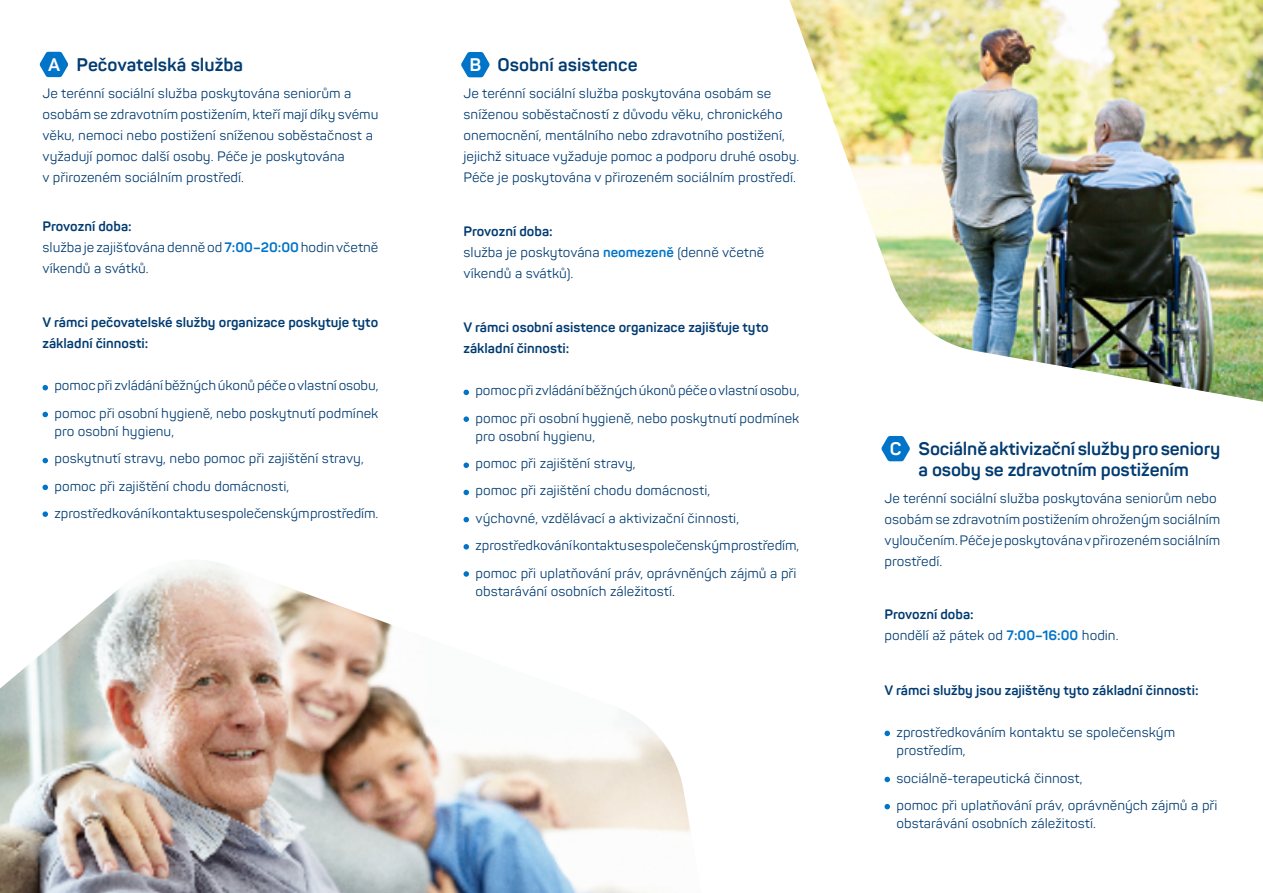
<style>
.page{position:relative;width:1263px;height:893px;background:#fff}
.page>*{position:absolute;margin:0;border:0;box-sizing:border-box;transform-origin:0 0}
.t1{font:700 18px/21px "Panton";letter-spacing:-.01em;color:#003b71}
.t2{font:700 18px "Panton";color:#fff}
.t3{font:13.5px/21px "Panton";color:#003b71}
.t4{font:700 13.5px/21px "Panton";color:#003b71}
.s1{font-weight:700}
.s2{font-weight:700;color:#0074c8}
</style>
<div class="page">
<svg style="left:43px;top:458px;width:5px;height:5px"></svg>
<svg style="left:43px;top:385px;width:5px;height:5px"></svg>
<svg style="left:43px;top:485px;width:5px;height:5px"></svg>
<svg style="left:43px;top:412px;width:5px;height:5px"></svg>
<svg style="left:43px;top:511px;width:5px;height:6px"></svg>
<svg style="left:40px;top:52px;width:28px;height:25px"></svg>
<svg style="left:463px;top:390px;width:6px;height:5px"></svg>
<svg style="left:463px;top:490px;width:6px;height:5px"></svg>
<svg style="left:463px;top:416px;width:6px;height:6px"></svg>
<svg style="left:463px;top:462px;width:6px;height:6px"></svg>
<svg style="left:463px;top:517px;width:6px;height:5px"></svg>
<svg style="left:463px;top:544px;width:6px;height:6px"></svg>
<svg style="left:461px;top:52px;width:29px;height:25px"></svg>
<svg style="left:884px;top:804px;width:6px;height:5px"></svg>
<svg style="left:884px;top:731px;width:6px;height:5px"></svg>
<svg style="left:884px;top:777px;width:6px;height:5px"></svg>
<svg style="left:881px;top:436px;width:29px;height:25px"></svg>
<img style="left:0;top:561px;width:691px;height:332px">
<img style="left:789px;top:0;width:474px;height:402px">
<h1 class="t1" style="left:77px;top:54px;width:168px">Pečovatelská služba</h1>
<p class="t3" style="left:43px;top:83px;width:337px">Je terénní sociální služba poskytována seniorům a osobám se zdravotním postižením, kteří mají díky svému věku, nemoci nebo postižení sníženou soběstačnost a vyžadují pomoc další osoby. Péče je poskytována<br>v přirozeném sociálním prostředí.</p>
<p class="t3" style="left:43px;top:215px;width:337px"><span class="s1">Provozní doba:<br></span>služba je zajišťována denně od <span class="s2">7:00–20:00</span> hodin včetně víkendů a svátků.</p>
<h1 class="t2" style="left:48px;top:53px;width:14px">A</h1>
<h1 class="t1" style="left:497px;top:54px;width:142px">Osobní asistence</h1>
<p class="t3" style="left:463px;top:83px;width:337px">Je terénní sociální služba poskytována osobám se sníženou soběstačností z důvodu věku, chronického onemocnění, mentálního nebo zdravotního postižení, jejichž situace vyžaduje pomoc a podporu druhé osoby.<br>Péče je poskytována v přirozeném sociálním prostředí.</p>
<p class="t3" style="left:463px;top:220px;width:302px"><span class="s1">Provozní doba:<br></span>služba je poskytována <span class="s2">neomezeně</span> (denně včetně víkendů a svátků).</p>
<h1 class="t2" style="left:470px;top:53px;width:13px">B</h1>
<p class="t4" style="left:43px;top:312px;width:337px">V rámci pečovatelské služby organizace poskytuje tyto základní činnosti:</p>
<p class="t3" style="left:55px;top:372px;width:325px;line-height:27.5px">pomoc při zvládání běžných úkonů péče o vlastní osobu, pomoc při osobní hygieně, nebo poskytnutí podmínek</p>
<p class="t3" style="left:55px;top:417px;width:325px;line-height:27.5px">pro osobní hygienu,<br>poskytnutí stravy, nebo pomoc při zajištění stravy, pomoc při zajištění chodu domácnosti, zprostředkování kontaktu se společenským prostředím.</p>
<p class="t4" style="left:463px;top:317px;width:307px">V rámci osobní asistence organizace zajišťuje tyto základní činnosti:</p>
<p class="t3" style="left:475px;top:377px;width:325px;line-height:27.5px">pomoc při zvládání běžných úkonů péče o vlastní osobu, pomoc při osobní hygieně, nebo poskytnutí podmínek</p>
<p class="t3" style="left:475px;top:422px;width:325px;line-height:27.5px">pro osobní hygienu,<br>pomoc při zajištění stravy,<br>pomoc při zajištění chodu domácnosti,<br>výchovné, vzdělávací a aktivizační činnosti, zprostředkování kontaktu se společenským prostředím, pomoc při uplatňování práv, oprávněných zájmů a při</p>
<p class="t3" style="left:475px;top:580px;width:201px">obstarávání osobních záležitostí.</p>
<h1 class="t1" style="left:918px;top:438px;width:303px">Sociálně aktivizační služby pro seniory a osoby se zdravotním postižením</h1>
<p class="t3" style="left:884px;top:488px;width:337px">Je terénní sociální služba poskytována seniorům nebo osobám se zdravotním postižením ohroženým sociálním vyloučením. Péče je poskytována v přirozeném sociálním prostředí.</p>
<h1 class="t2" style="left:890px;top:437px;width:13px">C</h1>
<p class="t3" style="left:884px;top:604px;width:236px"><span class="s1">Provozní doba:<br></span>pondělí až pátek od <span class="s2">7:00–16:00</span> hodin.</p>
<p class="t4" style="left:884px;top:680px;width:316px">V rámci služby jsou zajištěny tyto základní činnosti:</p>
<p class="t3" style="left:896px;top:723px;width:280px;line-height:18px">zprostředkováním kontaktu se společenským prostředím,</p>
<p class="t3" style="left:896px;top:764px;width:323px;line-height:27.5px">sociálně-terapeutická činnost,<br>pomoc při uplatňování práv, oprávněných zájmů a při</p>
<p class="t3" style="left:896px;top:813px;width:201px">obstarávání osobních záležitostí.</p>
</div>
